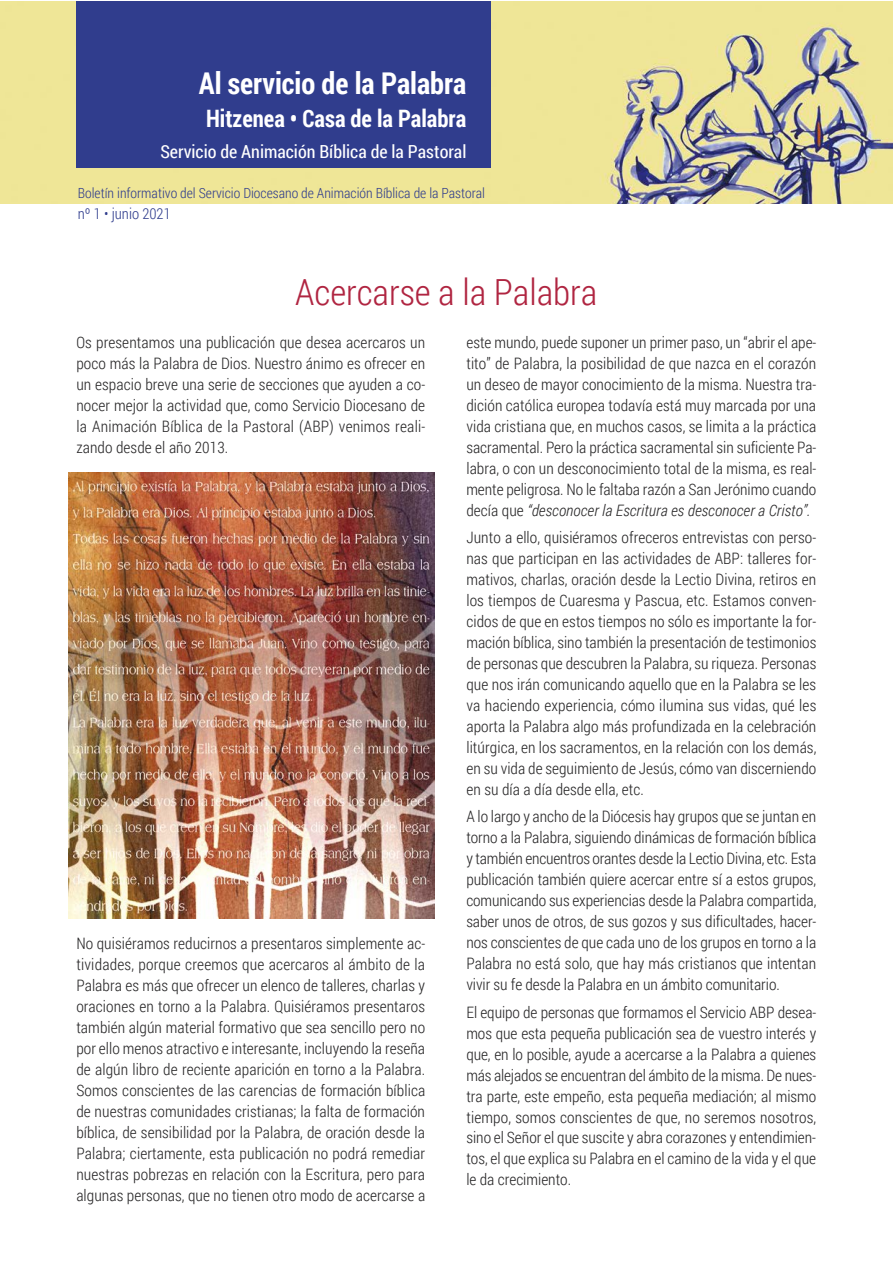
<style>
.page{position:relative;width:893px;height:1263px;background:#fff}
.page>*{position:absolute;margin:0;border:0;box-sizing:border-box;transform-origin:0 0}
.t1{font:300 36px "Roboto Condensed";color:#b02541}
.t2{font:700 30px "Roboto Condensed";color:#fff;scale:.95 1}
.t3{font:700 24px "Roboto Condensed";color:#fff;scale:.95 1}
.t4{font:18px "Roboto Condensed";color:#fff}
.t5{font:300 15.75px/21px "Roboto Condensed";color:#272627;text-align:justify}
.t6{font:300 15px "Roboto Condensed";color:#303d8d}
.t7{font:300 13.95px "Roboto Condensed";color:#303d8d}
.s1{font-style:italic}
</style>
<div class="page">
<img style="left:69px;top:472px;width:365px;height:447px">
<img style="left:1px;top:1px;width:891px;height:203px">
<div style="left:76px;top:1px;width:415px;height:167px;background:#303d8d"></div>
<h2 class="t2" style="left:199px;top:62px;width:283px">Al servicio de la Palabra</h2>
<h3 class="t3" style="left:206px;top:101px;width:275px">Hitzenea • Casa de la Palabra</h3>
<p class="t4" style="left:160px;top:139px;width:307px">Servicio de Animación Bíblica de la Pastoral</p>
<p class="t7" style="left:78px;top:184px;width:409px">Boletín informativo del Servicio Diocesano de Animación Bíblica de la Pastoral</p>
<p class="t6" style="left:78px;top:203px;width:94px">nº 1 • junio 2021</p>
<h1 class="t1" style="left:295px;top:267px;width:303px">Acercarse a la Palabra</h1>
<p class="t5" style="left:466px;top:331px;width:351px">este mundo, puede suponer un primer paso, un “abrir el ape&shy;tito” de Palabra, la posibilidad de que nazca en el corazón un deseo de mayor conocimiento de la misma. Nuestra tra&shy;dición católica europea todavía está muy marcada por una vida cristiana que, en muchos casos, se limita a la práctica sacramental. Pero la práctica sacramental sin suficiente Pa&shy;labra, o con un desconocimiento total de la misma, es real&shy;mente peligrosa. No le faltaba razón a San Jerónimo cuando decía que <span class="s1">“desconocer la Escritura es desconocer a Cristo”.</span></p>
<p class="t5" style="left:466px;top:526px;width:351px">Junto a ello, quisiéramos ofreceros entrevistas con perso&shy;nas que participan en las actividades de ABP: talleres for&shy;mativos, charlas, oración desde la Lectio Divina, retiros en los tiempos de Cuaresma y Pascua, etc. Estamos conven&shy;cidos de que en estos tiempos no sólo es importante la for&shy;mación bíblica, sino también la presentación de testimonios de personas que descubren la Palabra, su riqueza. Personas que nos irán comunicando aquello que en la Palabra se les va haciendo experiencia, cómo ilumina sus vidas, qué les aporta la Palabra algo más profundizada en la celebración litúrgica, en los sacramentos, en la relación con los demás, en su vida de seguimiento de Jesús, cómo van discerniendo en su día a día desde ella, etc.</p>
<p class="t5" style="left:466px;top:806px;width:351px">A lo largo y ancho de la Diócesis hay grupos que se juntan en torno a la Palabra, siguiendo dinámicas de formación bíblica y también encuentros orantes desde la Lectio Divina, etc. Esta publicación también quiere acercar entre sí a estos grupos, comunicando sus experiencias desde la Palabra compartida, saber unos de otros, de sus gozos y sus dificultades, hacer&shy;nos conscientes de que cada uno de los grupos en torno a la Palabra no está solo, que hay más cristianos que intentan vivir su fe desde la Palabra en un ámbito comunitario.</p>
<p class="t5" style="left:466px;top:1001px;width:351px">El equipo de personas que formamos el Servicio ABP desea&shy;mos que esta pequeña publicación sea de vuestro interés y que, en lo posible, ayude a acercarse a la Palabra a quienes más alejados se encuentran del ámbito de la misma. De nues&shy;tra parte, este empeño, esta pequeña mediación; al mismo tiempo, somos conscientes de que, no seremos nosotros, sino el Señor el que suscite y abra corazones y entendimien&shy;tos, el que explica su Palabra en el camino de la vida y el que le da crecimiento.</p>
<p class="t5" style="left:76px;top:331px;width:350px">Os presentamos una publicación que desea acercaros un poco más la Palabra de Dios. Nuestro ánimo es ofrecer en un espacio breve una serie de secciones que ayuden a co&shy;nocer mejor la actividad que, como Servicio Diocesano de la Animación Bíblica de la Pastoral (ABP) venimos reali&shy;zando desde el año 2013.</p>
<p class="t5" style="left:76px;top:932px;width:350px">No quisiéramos reducirnos a presentaros simplemente ac&shy;tividades, porque creemos que acercaros al ámbito de la Palabra es más que ofrecer un elenco de talleres, charlas y oraciones en torno a la Palabra. Quisiéramos presentaros también algún material formativo que sea sencillo pero no por ello menos atractivo e interesante, incluyendo la reseña de algún libro de reciente aparición en torno a la Palabra.<br>Somos conscientes de las carencias de formación bíblica de nuestras comunidades cristianas; la falta de formación bíblica, de sensibilidad por la Palabra, de oración desde la Palabra; ciertamente, esta publicación no podrá remediar nuestras pobrezas en relación con la Escritura, pero para algunas personas, que no tienen otro modo de acercarse a</p>
</div>
